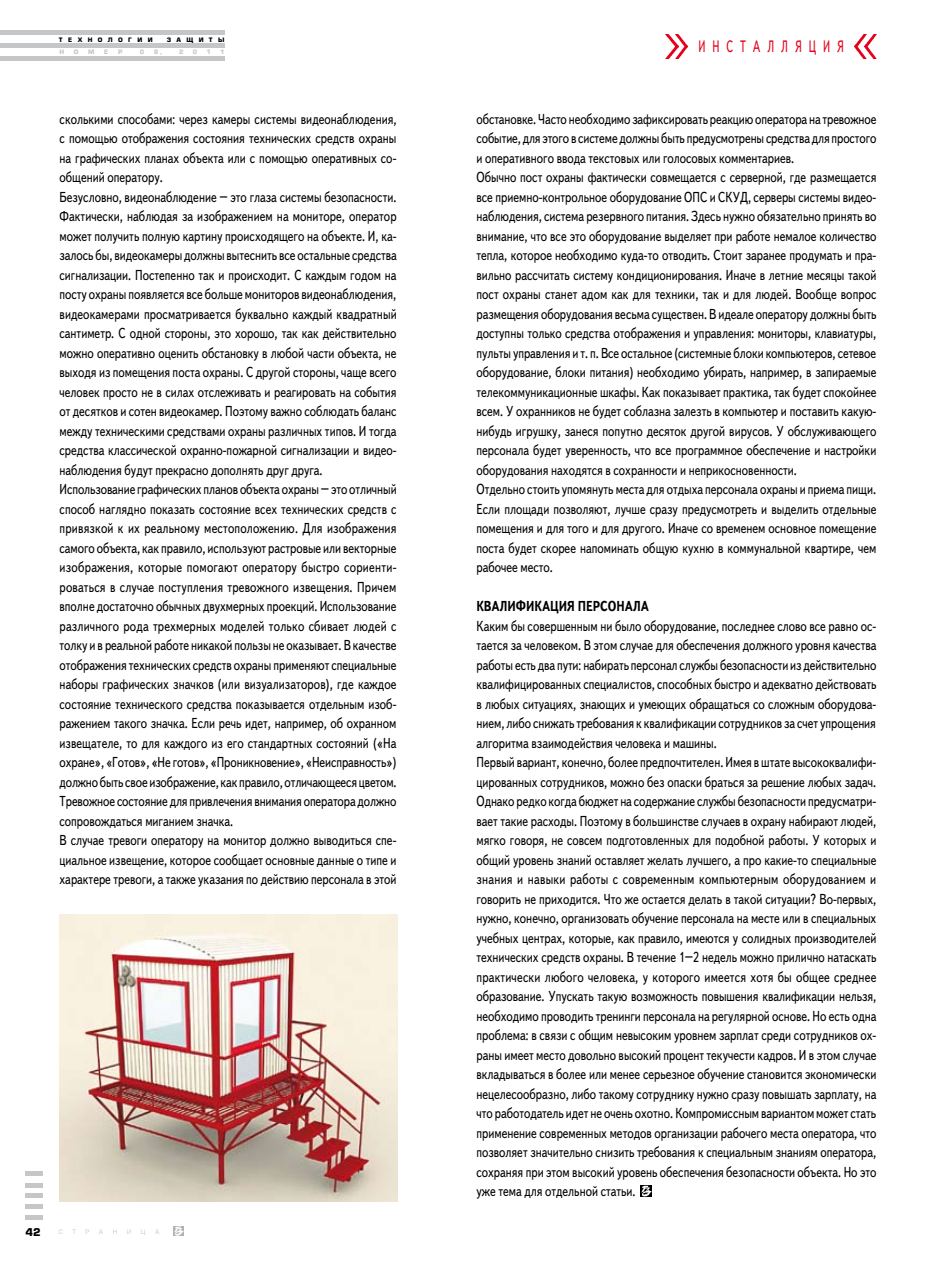
<style>
.page{position:relative;width:936px;height:1263px;background:#fff}
.page>*{position:absolute;margin:0;border:0;box-sizing:border-box;transform-origin:0 0}
.t1{font:16.5px "Text Book C";letter-spacing:.65em;color:#e2001a;scale:.65 1}
.t2{font:14.4px/19.5px "Text Book C";color:#000;scale:.8 1}
.t3{font:700 14.4px "Text Book C";color:#000;scale:.8 1}
.t4{font:700 10.5px "Europe";color:#000}
.t5{font:700 6px "Europe";letter-spacing:.895em;color:#000}
.t6{font:700 6px "Europe";color:#c5c6c8}
.t7{font:6px "Europe";color:#c5c6c8}
</style>
<div class="page">
<div style="left:0;top:30px;width:224px;height:5px;background:#c5c6c8"></div>
<hr style="left:0;top:56px;width:224px;height:4px;background:#c5c6c8">
<div style="left:0;top:43px;width:224px;height:5px;background:#c5c6c8"></div>
<hr style="left:26px;top:1216px;width:17px;height:4px;background:#c5c6c8">
<hr style="left:26px;top:1205px;width:17px;height:4px;background:#c5c6c8">
<div style="left:26px;top:1193px;width:17px;height:5px;background:#c5c6c8"></div>
<hr style="left:26px;top:1183px;width:17px;height:4px;background:#c5c6c8">
<hr style="left:26px;top:1172px;width:17px;height:4px;background:#c5c6c8">
<svg style="left:174px;top:1226px;width:9px;height:9px"></svg>
<img style="left:60px;top:915px;width:338px;height:286px">
<img style="left:678px;top:34px;width:9px;height:24px">
<img style="left:665px;top:34px;width:13px;height:24px">
<img style="left:854px;top:34px;width:10px;height:24px">
<img style="left:864px;top:34px;width:12px;height:24px">
<svg style="left:640px;top:1186px;width:11px;height:10px"></svg>
<p class="t5" style="left:59px;top:36px;width:95px">ТЕХНОЛОГИИ</p>
<p class="t5" style="left:167px;top:36px;width:59px">ЗАЩИТЫ</p>
<p class="t6" style="left:59px;top:48px;width:6px">Н</p>
<p class="t6" style="left:74px;top:48px;width:6px">О</p>
<p class="t6" style="left:88px;top:48px;width:8px">М</p>
<p class="t6" style="left:104px;top:48px;width:6px">Е</p>
<p class="t6" style="left:118px;top:48px;width:6px">Р</p>
<p class="t6" style="left:140px;top:48px;width:6px">0</p>
<p class="t6" style="left:154px;top:48px;width:10px">6 ,</p>
<p class="t6" style="left:179px;top:48px;width:6px">2</p>
<p class="t6" style="left:193px;top:48px;width:6px">0</p>
<p class="t6" style="left:206px;top:48px;width:6px">1</p>
<p class="t6" style="left:220px;top:48px;width:6px">1</p>
<p class="t1" style="left:698px;top:37px;width:41px">и нста</p>
<p class="t1" style="left:767px;top:37px;width:119px">лляция</p>
<p class="t2" style="left:60px;top:109px;width:423px">сколькими способами: через камеры системы видеонаблюдения, с помощью отображения состояния технических средств охраны на графических планах объекта или с помощью оперативных со&shy;общений оператору.<br>Безусловно, видеонаблюдение – это глаза системы безопасности.<br>Фактически, наблюдая за изображением на мониторе, оператор может получить полную картину происходящего на объекте. И , ка&shy;залось бы, видеокамеры должны вытеснить все остальные средства сигнализации. Постепенно так и происходит. С каждым годом на посту охраны появляется все больше мониторов видеонаблюдения, видеокамерами просматривается буквально каждый квадратный сантиметр. С одной стороны, это хорошо, так как действительно можно оперативно оценить обстановку в любой части объекта, не выходя из помещения поста охраны. С другой стороны, чаще всего человек просто не в силах отслеживать и реагировать на события от десятков и сотен видеокамер. Поэтому важно соблюдать баланс между техническими средствами охраны различных типов. И тогда средства классической охранно-пожарной сигнализации и видео&shy;наблюдения будут прекрасно дополнять друг друга.<br>Использование графических планов объекта охраны – это отличный способ наглядно показать состояние всех технических средств с привязкой к их реальному местоположению. Для изображения самого объекта, как правило, используют растровые или векторные изображения, которые помогают оператору быстро сориенти&shy;роваться в случае поступления тревожного извещения. Причем вполне достаточно обычных двухмерных проекций. Использование различного рода трехмерных моделей только сбивает людей с толку и в реальной работе никакой пользы не оказывает. В качестве отображения технических средств охраны применяют специальные наборы графических значков (или визуализаторов), где каждое состояние технического средства показывается отдельным изоб&shy;ражением такого значка. Если речь идет, например, об охранном извещателе, то для каждого из его стандартных состояний («На охране», «Готов», «Не готов», «Проникновение», «Неисправность») должно быть свое изображение, как правило, отличающееся цветом.<br>Тревожное состояние для привлечения внимания оператора должно сопровождаться миганием значка.<br>В случае тревоги оператору на монитор должно выводиться спе&shy;циальное извещение, которое сообщает основные данные о типе и характере тревоги, а также указания по действию персонала в этой</p>
<p class="t2" style="left:476px;top:109px;width:501px">обстановке. Часто необходимо зафиксировать реакцию оператора на тревожное событие, для этого в системе должны быть предусмотрены средства для простого и оперативного ввода текстовых или голосовых комментариев.<br>Обычно пост охраны фактически совмещается с серверной, где размещается все приемно-контрольное оборудование ОПС и СКУД, серверы системы видео&shy;наблюдения, система резервного питания. Здесь нужно обязательно принять во внимание, что все это оборудование выделяет при работе немалое количество тепла, которое необходимо куда-то отводить. Стоит заранее продумать и пра&shy;вильно рассчитать систему кондиционирования. И наче в летние месяцы такой пост охраны станет адом как для техники, так и для людей. Вообще вопрос размещения оборудования весьма существен. В идеале оператору должны быть доступны только средства отображения и управления: мониторы, клавиатуры, пульты управления и т. п. Все остальное (системные блоки компьютеров, сетевое оборудование, блоки питания) необходимо убирать, например, в запираемые телекоммуникационные шкафы. Как показывает практика, так будет спокойнее всем. У охранников не будет соблазна залезть в компьютер и поставить какую&shy;нибудь игрушку, занеся попутно десяток другой вирусов. У обслуживающего персонала будет уверенность, что все программное обеспечение и настройки оборудования находятся в сохранности и неприкосновенности.<br>Отдельно стоить упомянуть места для отдыха персонала охраны и приема пищи.<br>Если площади позволяют, лучше сразу предусмотреть и выделить отдельные помещения и для того и для другого. И наче со временем основное помещение поста будет скорее напоминать общую кухню в коммунальной квартире, чем рабочее место.</p>
<p class="t3" style="left:476px;top:598px;width:217px">Квалификация персонала</p>
<p class="t2" style="left:476px;top:616px;width:501px">Каким бы совершенным ни было оборудование, последнее слово все равно ос&shy;тается за человеком. В этом случае для обеспечения должного уровня качества работы есть два пути: набирать персонал службы безопасности из действительно квалифицированных специалистов, способных быстро и адекватно действовать в любых ситуациях, знающих и умеющих обращаться со сложным оборудова&shy;нием, либо снижать требования к квалификации сотрудников за счет упрощения алгоритма взаимодействия человека и машины.<br>Первый вариант, конечно, более предпочтителен. И мея в штате высококвалифи&shy;цированных сотрудников, можно без опаски браться за решение любых задач.<br>Однако редко когда бюджет на содержание службы безопасности предусматри&shy;вает такие расходы. Поэтому в большинстве случаев в охрану набирают людей, мягко говоря, не совсем подготовленных для подобной работы. У которых и общий уровень знаний оставляет желать лучшего, а про какие-то специальные знания и навыки работы с современным компьютерным оборудованием и говорить не приходится. Что же остается делать в такой ситуации? Во-первых, нужно, конечно, организовать обучение персонала на месте или в специальных учебных центрах, которые, как правило, имеются у солидных производителей технических средств охраны. В течение 1–2 недель можно прилично натаскать практически любого человека, у которого имеется хотя бы общее среднее образование. Упускать такую возможность повышения квалификации нельзя, необходимо проводить тренинги персонала на регулярной основе. Но есть одна проблема: в связи с общим невысоким уровнем зарплат среди сотрудников ох&shy;раны имеет место довольно высокий процент текучести кадров. И в этом случае вкладываться в более или менее серьезное обучение становится экономически нецелесообразно, либо такому сотруднику нужно сразу повышать зарплату, на что работодатель идет не очень охотно. Компромиссным вариантом может стать применение современных методов организации рабочего места оператора, что позволяет значительно снизить требования к специальным знаниям оператора, сохраняя при этом высокий уровень обеспечения безопасности объекта. Но это уже тема для отдельной статьи.</p>
<p class="t4" style="left:26px;top:1225px;width:17px">42</p>
<p class="t7" style="left:59px;top:1228px;width:6px">С</p>
<p class="t7" style="left:72px;top:1228px;width:5px">Т</p>
<p class="t7" style="left:86px;top:1228px;width:5px">Р</p>
<p class="t7" style="left:99px;top:1228px;width:6px">А</p>
<p class="t7" style="left:113px;top:1228px;width:6px">Н</p>
<p class="t7" style="left:127px;top:1228px;width:6px">И</p>
<p class="t7" style="left:141px;top:1228px;width:6px">Ц</p>
<p class="t7" style="left:155px;top:1228px;width:6px">А</p>
</div>
